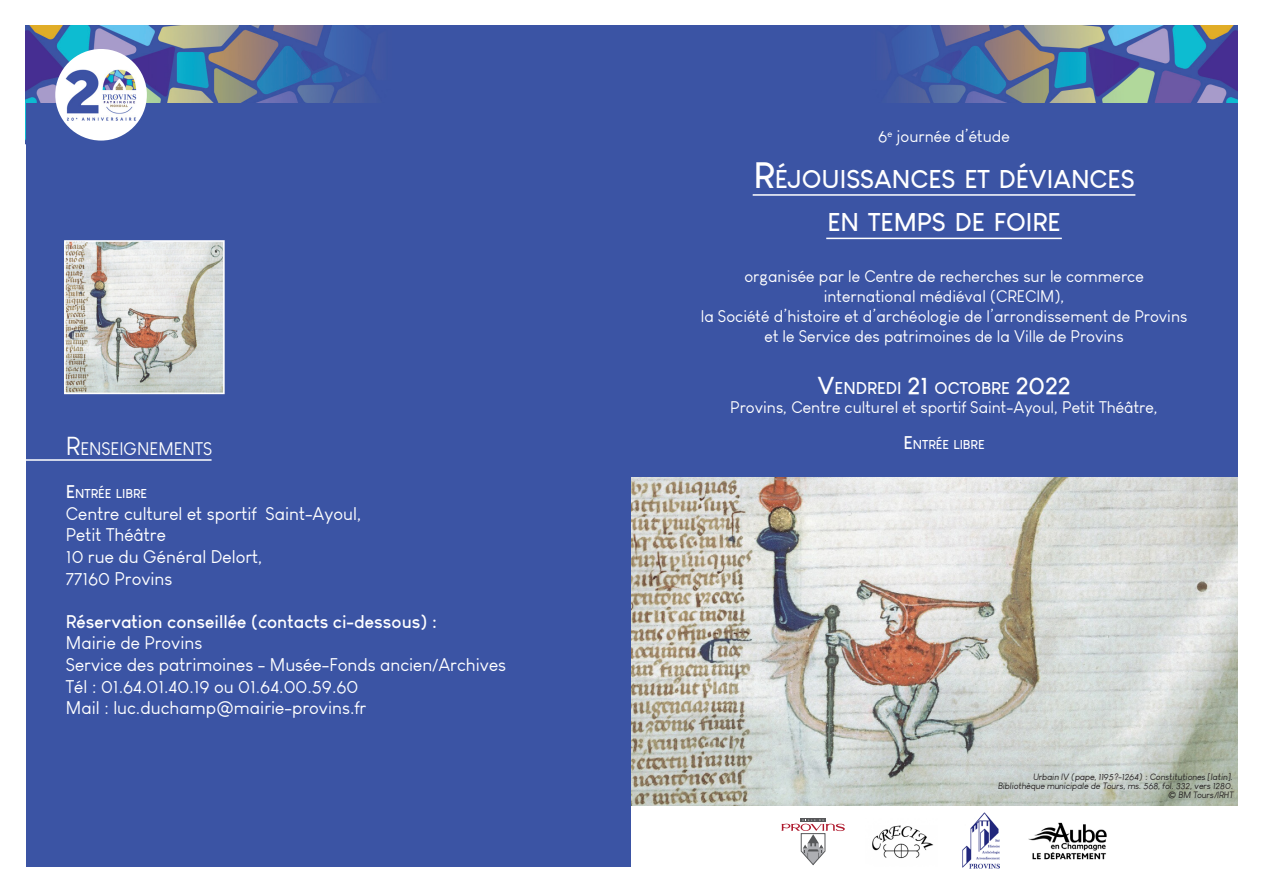
<style>
.page{position:relative;width:1263px;height:893px;background:#fff}
.page>*{position:absolute;margin:0;border:0;box-sizing:border-box;transform-origin:0 0}
.t1{font:700 25.2px/43.2px "Louis George Cafe";color:#fff;text-align:center}
.t2{font:18px "Louis George Cafe";color:#fff}
.t3{font:700 18px "Louis George Cafe";color:#fff}
.t4{font:17.85px "Louis George Cafe";color:#fff}
.t5{font:700 16.8px "Louis George Cafe";color:#fff}
.t6{font:16.5px/19.8px "Louis George Cafe";color:#fff;text-align:center}
.t7{font:700 12.6px "Louis George Cafe";color:#fff}
.t8{font:italic 9px "Louis George Cafe";color:#231f20}
.s1{font-size:25.5px}
.s2{font-size:18px}
.s3{font-size:36px}
.s4{font-size:24px}
</style>
<div class="page">
<div style="left:626px;top:26px;width:611px;height:452px;background:#3b54a4"></div>
<div style="left:26px;top:26px;width:605px;height:841px;background:#3b54a4"></div>
<img style="left:631px;top:478px;width:606px;height:328px">
<img style="left:67px;top:243px;width:155px;height:148px">
<div style="left:64px;top:240px;width:161px;height:154px;border:2px solid #fff"></div>
<img style="left:872px;top:825px;width:62px;height:34px">
<img style="left:1028px;top:822px;width:79px;height:38px">
<img style="left:962px;top:812px;width:38px;height:57px">
<hr style="left:800px;top:818px;width:26px;height:4px;background:#57585a">
<svg style="left:781px;top:819px;width:64px;height:47px"></svg>
<hr style="left:0;top:459px;width:212px;height:2px;background:#fff">
<img style="left:26px;top:26px;width:1211px;height:76px">
<div style="left:55px;top:49px;width:92px;height:92px;background:#fff;border-radius:50%"></div>
<img style="left:66px;top:70px;width:70px;height:50px">
<hr style="left:753px;top:194px;width:382px;height:2px;background:#fff">
<hr style="left:826px;top:238px;width:236px;height:1px;background:#fff">
<p class="t4" style="left:66px;top:438px;width:148px"><span class="s1">R</span>ENSEIGNEMENTS</p>
<p class="t7" style="left:66px;top:486px;width:83px"><span class="s2">E</span> NTRÉE LIBRE</p>
<p class="t2" style="left:66px;top:503px;width:297px">Centre culturel et sportif Saint-Ayoul,</p>
<p class="t2" style="left:66px;top:524px;width:102px">Petit Théâtre</p>
<p class="t2" style="left:66px;top:546px;width:198px">10 rue du Général Delort,</p>
<p class="t2" style="left:66px;top:567px;width:108px">77160 Provins</p>
<p class="t3" style="left:66px;top:610px;width:373px">Réservation conseillée (contacts ci-dessous) :</p>
<p class="t2" style="left:66px;top:632px;width:138px">Mairie de Provins</p>
<p class="t2" style="left:66px;top:654px;width:442px">Service des patrimoines - Musée-Fonds ancien/Archives</p>
<p class="t2" style="left:66px;top:675px;width:294px">Tél : 01.64.01.40.19 ou 01.64.00.59.60</p>
<p class="t2" style="left:66px;top:697px;width:302px">Mail : luc.duchamp@mairie-provins.fr</p>
<p class="t6" style="left:878px;top:127px;width:133px">6<sup>e</sup> journée d’étude</p>
<p class="t1" style="left:753px;top:157px;width:383px"><span class="s3">R</span>ÉJOUISSANCES ET DÉVIANCES<br>EN TEMPS DE FOIRE</p>
<p class="t6" style="left:701px;top:267px;width:488px">organisée par le Centre de recherches sur le commerce international médiéval (CRECIM),<br>la Société d’histoire et d’archéologie de l’arrondissement de Provins et le Service des patrimoines de la Ville de Provins</p>
<p class="t5" style="left:818px;top:377px;width:254px"><span class="s4">V</span>ENDREDI <span class="s4">21</span> OCTOBRE <span class="s4">2022</span></p>
<p class="t6" style="left:730px;top:398px;width:429px">Provins, Centre culturel et sportif Saint-Ayoul, Petit Théâtre,</p>
<p class="t7" style="left:903px;top:437px;width:83px"><span class="s2">E</span> NTRÉE LIBRE</p>
<p class="t8" style="left:1033px;top:772px;width:202px">Urbain IV (pape, 1195?-1264) : Constitutiones [latin].</p>
<p class="t8" style="left:998px;top:781px;width:237px">Bibliothèque municipale de Tours, ms. 568, fol. 332, vers 1280.</p>
<p class="t8" style="left:1168px;top:790px;width:67px">© BM Tours/IRHT</p>
</div>
